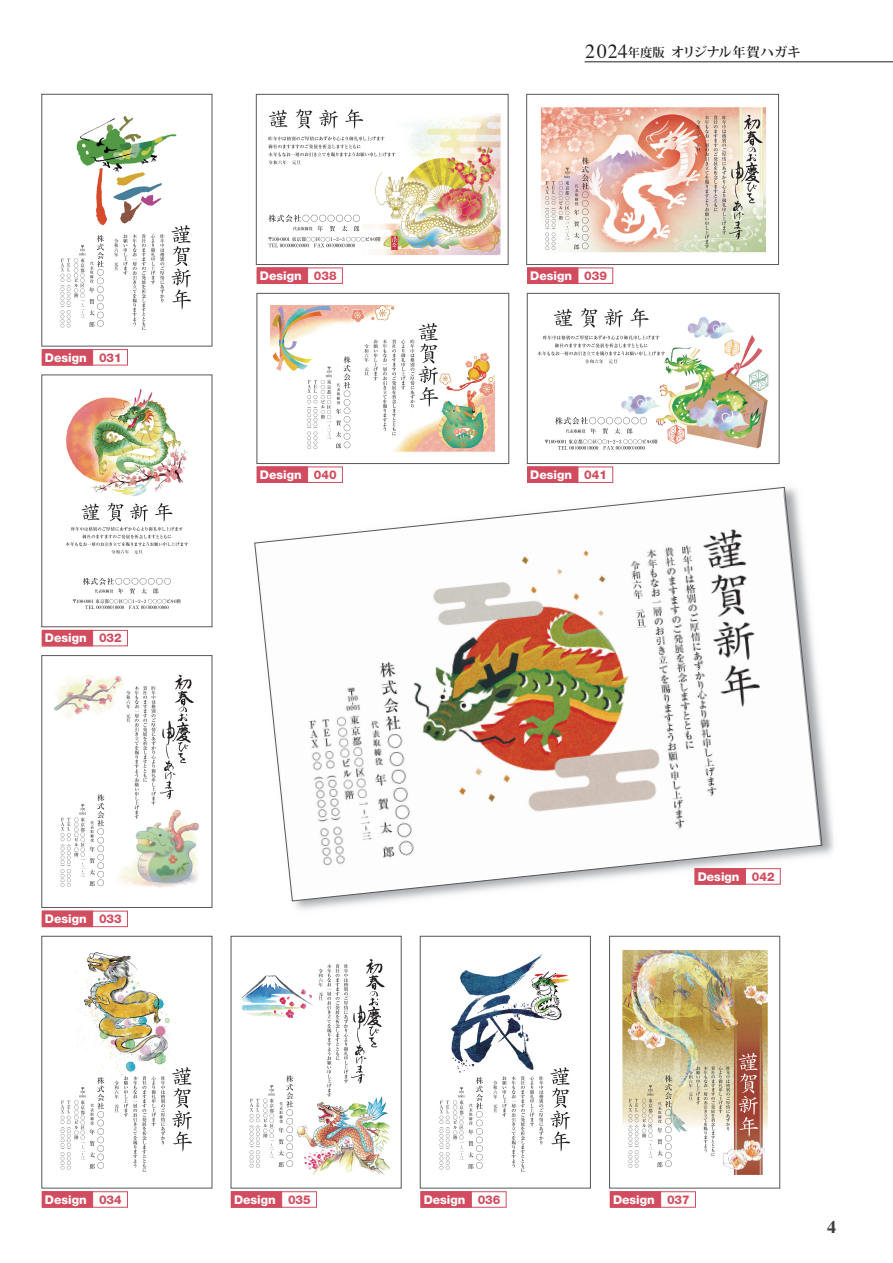
<style>
.page{position:relative;width:893px;height:1263px;background:#fff}
.page>*{position:absolute;margin:0;border:0;box-sizing:border-box;transform-origin:0 0}
.t1{font:700 18px "Times";color:#3e3e3f}
.t2{font:700 13.35px "Koz Min Pro";color:#231f20}
.t3{font:800 12px "Helvetica Neue LT Std";color:#fff}
.s1{color:#d24c5f}
.s2{font-family:"Times";font-weight:400;font-size:19.8px}
.s3{font-size:12.3px}
</style>
<div class="page">
<img style="left:207px;top:437px;width:626px;height:523px">
<img style="left:60px;top:116px;width:131px;height:214px">
<img style="left:65px;top:389px;width:145px;height:236px">
<img style="left:54px;top:657px;width:156px;height:249px">
<div style="left:42px;top:655px;width:170px;height:253px;border:1px solid #57585a"></div>
<img style="left:60px;top:938px;width:150px;height:234px">
<img style="left:233px;top:938px;width:166px;height:237px">
<img style="left:422px;top:938px;width:167px;height:234px">
<div style="left:420px;top:936px;width:171px;height:252px;border:1px solid #57585a"></div>
<img style="left:611px;top:938px;width:167px;height:237px">
<div style="left:609px;top:936px;width:171px;height:252px;border:1px solid #57585a"></div>
<img style="left:268px;top:109px;width:233px;height:146px">
<div style="left:256px;top:94px;width:252px;height:171px;border:1px solid #57585a"></div>
<img style="left:259px;top:305px;width:248px;height:157px">
<div style="left:257px;top:293px;width:252px;height:171px;border:1px solid #57585a"></div>
<img style="left:541px;top:107px;width:225px;height:146px">
<div style="left:526px;top:94px;width:253px;height:171px;border:1px solid #57585a"></div>
<img style="left:529px;top:308px;width:248px;height:154px">
<div style="left:527px;top:293px;width:252px;height:171px;border:1px solid #57585a"></div>
<svg style="left:254px;top:487px;width:568px;height:414px"></svg>
<div style="left:42px;top:911px;width:86px;height:16px;background:#fff;border:1px solid #d24c5f"></div>
<div style="left:42px;top:911px;width:51px;height:16px;background:#d24c5f"></div>
<div style="left:42px;top:349px;width:86px;height:16px;background:#fff;border:1px solid #d24c5f"></div>
<div style="left:42px;top:349px;width:51px;height:16px;background:#d24c5f"></div>
<div style="left:257px;top:267px;width:86px;height:17px;background:#fff;border:1px solid #d24c5f"></div>
<div style="left:257px;top:267px;width:51px;height:17px;background:#d24c5f;border:1px solid #d24c5f"></div>
<div style="left:257px;top:466px;width:86px;height:17px;background:#fff;border:1px solid #d24c5f"></div>
<div style="left:257px;top:466px;width:51px;height:17px;background:#d24c5f;border:1px solid #d24c5f"></div>
<div style="left:527px;top:267px;width:86px;height:17px;background:#fff;border:1px solid #d24c5f"></div>
<div style="left:527px;top:267px;width:51px;height:17px;background:#d24c5f;border:1px solid #d24c5f"></div>
<div style="left:527px;top:466px;width:86px;height:17px;background:#fff;border:1px solid #d24c5f"></div>
<div style="left:527px;top:466px;width:51px;height:17px;background:#d24c5f;border:1px solid #d24c5f"></div>
<div style="left:695px;top:868px;width:86px;height:17px;background:#fff;border:1px solid #d24c5f"></div>
<div style="left:695px;top:868px;width:51px;height:17px;background:#d24c5f;border:1px solid #d24c5f"></div>
<div style="left:42px;top:630px;width:86px;height:16px;background:#fff;border:1px solid #d24c5f"></div>
<div style="left:42px;top:630px;width:51px;height:16px;background:#d24c5f"></div>
<div style="left:42px;top:1191px;width:86px;height:17px;background:#fff;border:1px solid #d24c5f"></div>
<div style="left:42px;top:1191px;width:51px;height:17px;background:#d24c5f"></div>
<div style="left:231px;top:1191px;width:86px;height:17px;background:#fff;border:1px solid #d24c5f"></div>
<div style="left:231px;top:1191px;width:51px;height:17px;background:#d24c5f"></div>
<div style="left:421px;top:1191px;width:86px;height:17px;background:#fff;border:1px solid #d24c5f"></div>
<div style="left:421px;top:1191px;width:51px;height:17px;background:#d24c5f"></div>
<div style="left:610px;top:1191px;width:86px;height:17px;background:#fff;border:1px solid #d24c5f"></div>
<div style="left:610px;top:1191px;width:51px;height:17px;background:#d24c5f"></div>
<hr style="left:585px;top:61px;width:308px;height:1px;background:#231f20">
<p class="t3" style="left:45px;top:350px;width:78px">Design <span class="s1">031</span></p>
<p class="t3" style="left:45px;top:631px;width:78px">Design <span class="s1">032</span></p>
<p class="t3" style="left:45px;top:912px;width:78px">Design <span class="s1">033</span></p>
<p class="t3" style="left:260px;top:268px;width:78px">Design <span class="s1">038</span></p>
<p class="t3" style="left:260px;top:467px;width:78px">Design <span class="s1">040</span></p>
<p class="t2" style="left:585px;top:43px;width:217px"><span class="s2">2024</span><span class="s3">年度版</span> オリジナル年賀ハガキ</p>
<p class="t3" style="left:530px;top:268px;width:78px">Design <span class="s1">039</span></p>
<p class="t3" style="left:530px;top:467px;width:78px">Design <span class="s1">041</span></p>
<p class="t3" style="left:698px;top:869px;width:78px">Design <span class="s1">042</span></p>
<p class="t3" style="left:45px;top:1192px;width:78px">Design <span class="s1">034</span></p>
<p class="t3" style="left:234px;top:1192px;width:78px">Design <span class="s1">035</span></p>
<p class="t3" style="left:424px;top:1192px;width:78px">Design <span class="s1">036</span></p>
<p class="t3" style="left:613px;top:1192px;width:78px">Design <span class="s1">037</span></p>
<h1 class="t1" style="left:827px;top:1209px;width:10px">4</h1>
</div>
